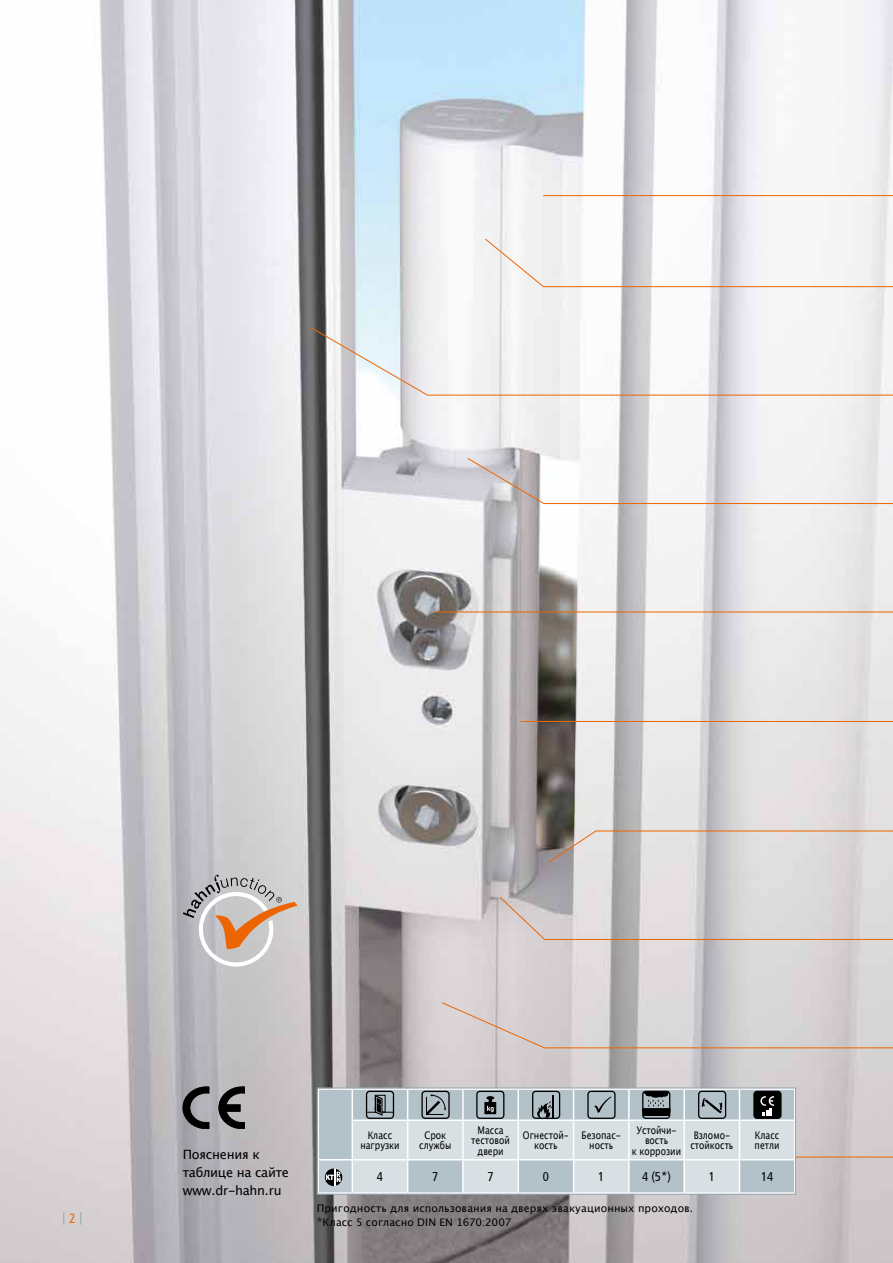
<style>
.page{position:relative;width:893px;height:1263px;background:#fff}
.page>*{position:absolute;margin:0;border:0;box-sizing:border-box;transform-origin:0 0}
.t1{font:condensed 13.5px "Frutiger";color:#ec6502}
.t2{font:12.75px/18px "Lucida Grande";letter-spacing:-.02em;color:#000}
.t3{font:condensed 12.75px "Frutiger";color:#000}
.t4{font:10.5px/10.5px "Lucida Grande";color:#000;text-align:center;scale:.83 1}
.t5{font:10.5px/14.4px "Lucida Grande";color:#000}
.s1{font-size:12px}
</style>
<div class="page">
<img style="left:0;top:0;width:893px;height:1263px">
<svg style="left:63px;top:1212px;width:1px;height:13px"></svg>
<svg style="left:80px;top:1212px;width:1px;height:13px"></svg>
<hr style="left:436px;top:612px;width:457px;height:1px;background:#ec6502">
<hr style="left:543px;top:195px;width:350px;height:1px;background:#ec6502">
<svg style="left:484px;top:238px;width:409px;height:49px"></svg>
<hr style="left:520px;top:721px;width:373px;height:1px;background:#ec6502">
<svg style="left:547px;top:830px;width:346px;height:33px;background:#d1cbc8"></svg>
<hr style="left:460px;top:1157px;width:433px;height:1px;background:#ec6502">
<svg style="left:441px;top:1002px;width:452px;height:46px;background:#d1cccb"></svg>
<svg style="left:499px;top:896px;width:394px;height:44px;background:#d3cecc"></svg>
<svg style="left:311px;top:327px;width:582px;height:69px"></svg>
<svg style="left:467px;top:457px;width:426px;height:47px"></svg>
<svg style="left:183px;top:875px;width:115px;height:91px;background:#c7bbb4"></svg>
<div style="left:319px;top:1090px;width:33px;height:69px;background:#b3c1c9"></div>
<div style="left:318px;top:1160px;width:34px;height:33px;background:#bdcad1"></div>
<hr style="left:318px;top:1088px;width:34px;height:2px;background:#fff">
<hr style="left:352px;top:1088px;width:56px;height:2px;background:#fff">
<hr style="left:408px;top:1088px;width:55px;height:2px;background:#fff">
<hr style="left:463px;top:1088px;width:55px;height:2px;background:#fff">
<hr style="left:518px;top:1088px;width:56px;height:2px;background:#fff">
<hr style="left:574px;top:1088px;width:55px;height:2px;background:#fff">
<hr style="left:629px;top:1088px;width:55px;height:2px;background:#fff">
<hr style="left:684px;top:1088px;width:55px;height:2px;background:#fff">
<hr style="left:739px;top:1088px;width:57px;height:2px;background:#fff">
<hr style="left:318px;top:1159px;width:34px;height:1px;background:#fff">
<svg style="left:352px;top:1090px;width:442px;height:102px;background:#bfc9ce"></svg>
<svg style="left:325px;top:1168px;width:18px;height:18px"></svg>
<svg style="left:326px;top:1168px;width:15px;height:18px"></svg>
<div style="left:317px;top:1087px;width:479px;height:107px;border:1px solid #95a6b0"></div>
<svg style="left:183px;top:1087px;width:26px;height:42px"></svg>
<svg style="left:219px;top:1087px;width:26px;height:42px"></svg>
<p class="t1" style="left:69px;top:1210px;width:8px">2</p>
<p class="t2" style="left:183px;top:1146px;width:108px">Пояснения к таблице на сайте www.dr-hahn.ru</p>
<p class="t4" style="left:360px;top:1130px;width:49px">Класс нагрузки</p>
<p class="t4" style="left:419px;top:1130px;width:40px">Срок службы</p>
<p class="t4" style="left:471px;top:1125px;width:48px">Масса тестовой двери</p>
<p class="t4" style="left:523px;top:1130px;width:57px">Огнестой&shy;кость</p>
<p class="t4" style="left:582px;top:1130px;width:49px">Безопас&shy;ность</p>
<p class="t4" style="left:632px;top:1125px;width:61px">Устойчи&shy;вость<br>к коррозии</p>
<p class="t4" style="left:690px;top:1130px;width:53px">Взломо&shy;стойкость</p>
<p class="t4" style="left:755px;top:1130px;width:32px;text-align:left">Класс петли</p>
<p class="t3" style="left:377px;top:1169px;width:8px">4</p>
<p class="t3" style="left:432px;top:1169px;width:8px">7</p>
<p class="t3" style="left:488px;top:1169px;width:8px">7</p>
<p class="t3" style="left:543px;top:1169px;width:8px">0</p>
<p class="t3" style="left:598px;top:1169px;width:8px">1</p>
<p class="t3" style="left:642px;top:1169px;width:30px">4 (5*)</p>
<p class="t3" style="left:709px;top:1169px;width:8px">1</p>
<p class="t3" style="left:761px;top:1169px;width:14px">14</p>
<p class="t5" style="left:317px;top:1201px;width:378px">Пригодность для использования на дверях эвакуационных проходов. <span class="s1">*</span>Класс 5 согласно DIN EN 1670:2007</p>
</div>
